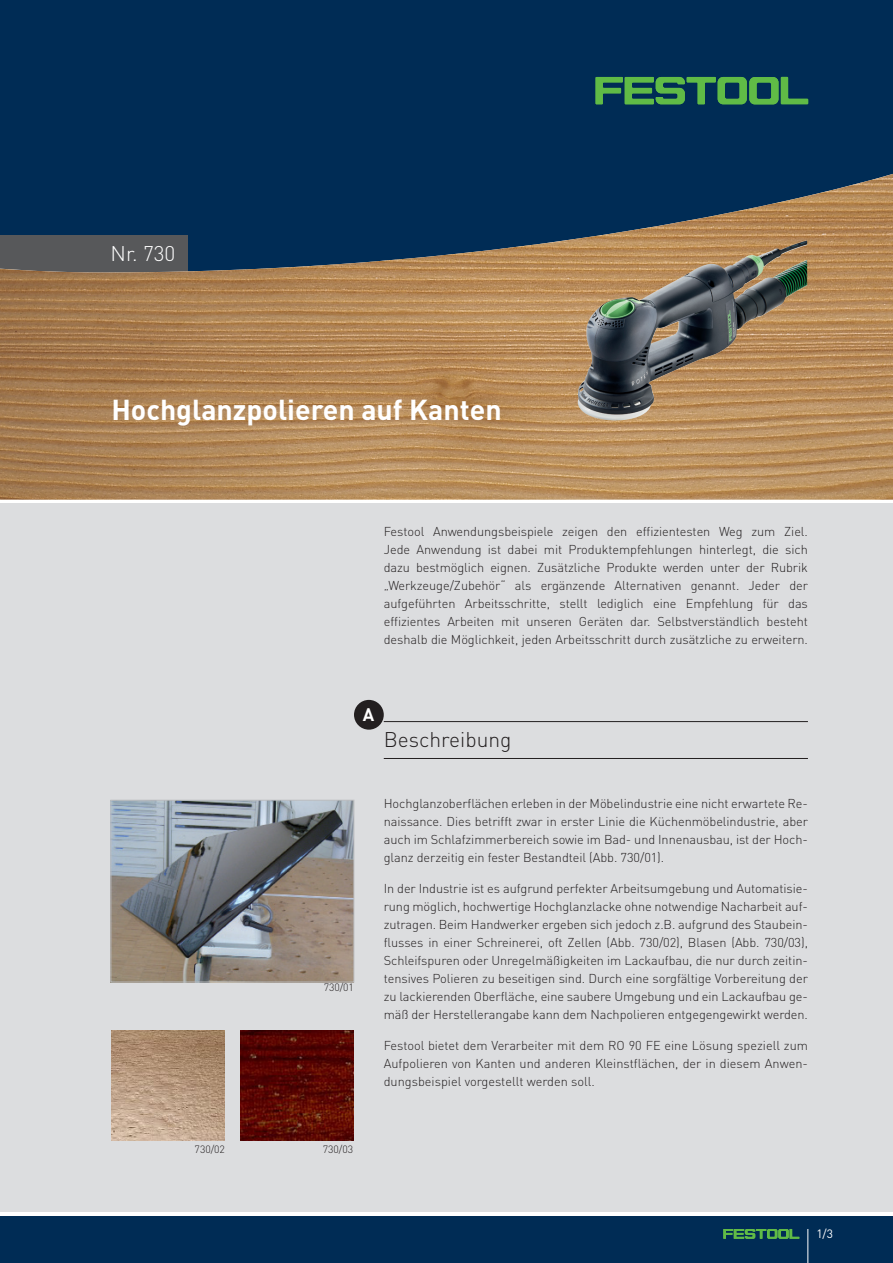
<style>
.page{position:relative;width:893px;height:1263px;background:#fff}
.page>*{position:absolute;margin:0;border:0;box-sizing:border-box;transform-origin:0 0}
.t1{font:700 28.5px "DIN Pro";color:#fff}
.t2{font:300 21px "DIN Pro";color:#231f20}
.t3{font:300 21px "DIN Pro";color:#fff}
.t4{font:700 18px "DIN Pro";color:#fff}
.t5{font:300 12.75px/18px "DIN Pro";letter-spacing:-.005em;color:#231f20;text-align:justify}
.t6{font:12px "DIN Pro";color:#fff}
.t7{font:300 10.5px "DIN Pro";letter-spacing:-.005em;color:#231f20}
</style>
<div class="page">
<div style="left:0;top:1216px;width:893px;height:47px;background:#002c55"></div>
<svg style="left:723px;top:1229px;width:76px;height:10px"></svg>
<hr style="left:807px;top:1229px;width:1px;height:34px;background:#fff">
<div style="left:0;top:0;width:893px;height:310px;background:#002c55"></div>
<div style="left:0;top:504px;width:893px;height:708px;background:#dcdddf"></div>
<img style="left:0;top:174px;width:893px;height:326px">
<svg style="left:596px;top:77px;width:212px;height:27px"></svg>
<hr style="left:384px;top:721px;width:424px;height:1px;background:#231f20">
<hr style="left:384px;top:758px;width:424px;height:1px;background:#231f20">
<div style="left:354px;top:700px;width:30px;height:30px;background:#231f20;border-radius:50%"></div>
<img style="left:111px;top:1030px;width:114px;height:110px">
<img style="left:240px;top:1030px;width:113px;height:110px">
<img style="left:578px;top:248px;width:229px;height:173px">
<img style="left:113px;top:802px;width:239px;height:178px">
<div style="left:111px;top:800px;width:243px;height:182px;border:1px solid #bcbdc0"></div>
<h2 class="t3" style="left:111px;top:239px;width:66px">Nr. 730</h2>
<h1 class="t1" style="left:111px;top:390px;width:392px">Hochglanzpolieren auf Kanten</h1>
<p class="t5" style="left:384px;top:521px;width:426px">Festool Anwendungsbeispiele zeigen den effizientesten Weg zum Ziel.<br>Jede Anwendung ist dabei mit Produktempfehlungen hinterlegt, die sich dazu bestmöglich eignen. Zusätzliche Produkte werden unter der Rubrik „Werkzeuge/Zubehör“ als ergänzende Alternativen genannt. Jeder der aufgeführten Arbeitsschritte, stellt lediglich eine Empfehlung für das effizientes Arbeiten mit unseren Geräten dar. Selbstverständlich besteht deshalb die Möglichkeit, jeden Arbeitsschritt durch zusätzliche zu erweitern.</p>
<h3 class="t4" style="left:363px;top:702px;width:13px">A</h3>
<h2 class="t2" style="left:384px;top:726px;width:129px">Beschreibung</h2>
<p class="t7" style="left:324px;top:980px;width:32px">730/01</p>
<p class="t5" style="left:384px;top:794px;width:426px">Hochglanzoberflächen erleben in der Möbelindustrie eine nicht erwartete Re&shy;naissance. Dies betrifft zwar in erster Linie die Küchenmöbelindustrie, aber auch im Schlafzimmerbereich sowie im Bad- und Innenausbau, ist der Hoch&shy;glanz derzeitig ein fester Bestandteil (Abb. 730/01).</p>
<p class="t5" style="left:384px;top:879px;width:426px">In der Industrie ist es aufgrund perfekter Arbeitsumgebung und Automatisie&shy;rung möglich, hochwertige Hochglanzlacke ohne notwendige Nacharbeit auf&shy;zutragen. Beim Handwerker ergeben sich jedoch z.B. aufgrund des Staubein&shy;flusses in einer Schreinerei, oft Zellen (Abb. 730/02), Blasen (Abb. 730/03), Schleifspuren oder Unregelmäßigkeiten im Lackaufbau, die nur durch zeitin&shy;tensives Polieren zu beseitigen sind. Durch eine sorgfältige Vorbereitung der zu lackierenden Oberfläche, eine saubere Umgebung und ein Lackaufbau ge&shy;mäß der Herstellerangabe kann dem Nachpolieren entgegengewirkt werden.</p>
<p class="t5" style="left:384px;top:1035px;width:426px">Festool bietet dem Verarbeiter mit dem RO 90 FE eine Lösung speziell zum Aufpolieren von Kanten und anderen Kleinstflächen, der in diesem Anwen&shy;dungsbeispiel vorgestellt werden soll.</p>
<p class="t7" style="left:195px;top:1142px;width:32px">730/02</p>
<p class="t7" style="left:323px;top:1142px;width:32px">730/03</p>
<p class="t6" style="left:816px;top:1225px;width:18px">1/3</p>
</div>
